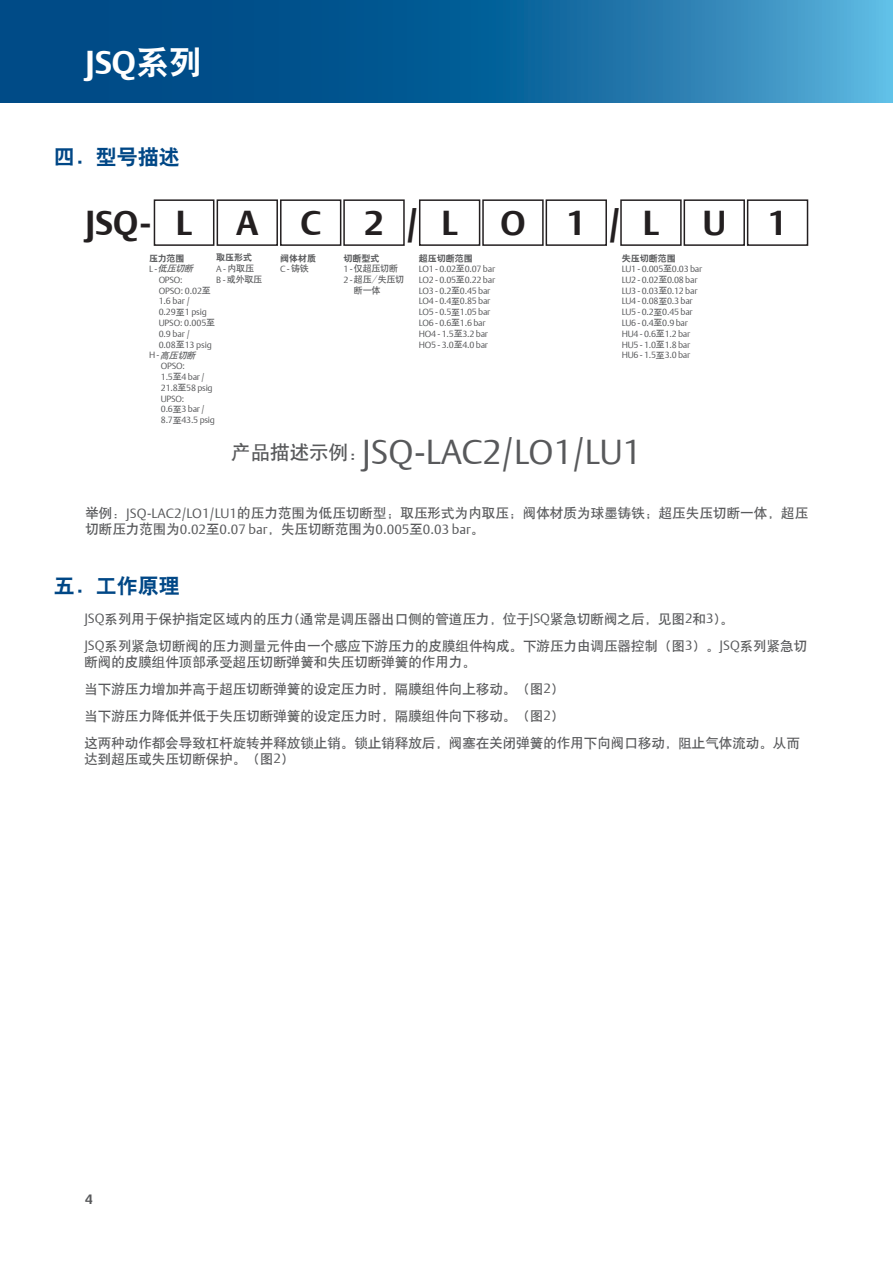
<style>
.page{position:relative;width:893px;height:1263px;background:#fff}
.page>*{position:absolute;margin:0;border:0;box-sizing:border-box;transform-origin:0 0}
.t1{font:34.5px "DTL Argo T Light";color:#58595b}
.t2{font:700 34.5px "DTL Argo T";color:#231f20}
.t3{font:700 33px "DTL Argo T";color:#fff}
.t4{font:21px "H Yb 2 gj";color:#004786}
.t5{font:13.5px/27px "H Yb 1 gj";color:#58595b}
.t6{font:13.5px "DTL Argo T Light";color:#58595b}
.t7{font:700 13.5px "DTL Argo T";color:#58595b}
.t8{font:9px/10.8px "DTL Argo T Light";letter-spacing:-.025em;color:#58595b}
.t9{font:9px/10.8px "H Yb 1 gj";letter-spacing:-.025em;color:#58595b}
.t10{font:9px "H Yb 2 gj";color:#58595b}
.t11{font:italic 9px "H Yb 1 gj";color:#58595b}
.s1{font-family:"H Yb 2 gj";font-weight:400}
.s2{font-family:"DTL Argo T Light"}
.s3{font-family:"DTL Argo T Light";font-style:normal}
.s4{font-family:"H Yb 1 gj"}
.s5{font-family:"DTL Argo T Light";font-weight:400;font-style:italic;font-size:12px;color:#fff}
</style>
<div class="page">
<svg style="left:0;top:0;width:893px;height:103px;background:#1569a0"></svg>
<div style="left:154px;top:199px;width:60px;height:47px;border:2px solid #231f20"></div>
<div style="left:419px;top:199px;width:61px;height:47px;border:2px solid #231f20"></div>
<div style="left:620px;top:199px;width:62px;height:47px;border:2px solid #231f20"></div>
<div style="left:217px;top:199px;width:61px;height:47px;border:2px solid #231f20"></div>
<div style="left:482px;top:199px;width:62px;height:47px;border:2px solid #231f20"></div>
<div style="left:684px;top:199px;width:61px;height:47px;border:2px solid #231f20"></div>
<div style="left:280px;top:199px;width:61px;height:47px;border:2px solid #231f20"></div>
<div style="left:546px;top:199px;width:61px;height:47px;border:2px solid #231f20"></div>
<div style="left:747px;top:199px;width:61px;height:47px;border:2px solid #231f20"></div>
<div style="left:343px;top:199px;width:62px;height:47px;border:2px solid #231f20"></div>
<h2 class="t3" style="left:85px;top:43px;width:118px">JSQ<span class="s1">系列</span></h2>
<h3 class="t4" style="left:54px;top:146px;width:127px">四. 型号描述</h3>
<h1 class="t2" style="left:85px;top:202px;width:109px">JSQ - L</h1>
<h1 class="t2" style="left:236px;top:202px;width:86px">A C</h1>
<h1 class="t2" style="left:364px;top:202px;width:296px">2/L O 1/L</h1>
<h1 class="t2" style="left:703px;top:202px;width:86px">U 1</h1>
<p class="t10" style="left:216px;top:253px;width:37px">取压形式</p>
<p class="t9" style="left:216px;top:263px;width:47px"><span class="s2">A -</span> 内取压<br><span class="s2">B -</span> 或外取压</p>
<p class="t10" style="left:149px;top:253px;width:37px">压力范围</p>
<p class="t11" style="left:149px;top:264px;width:48px"><span class="s3">L -</span> 低压切断</p>
<p class="t8" style="left:159px;top:274px;width:58px">OPSO:<br>OPSO: 0.02<span class="s4">至<br></span>1.6 bar /<br>0.29<span class="s4">至</span>1 psig<br>UPSO: 0.005<span class="s4">至<br></span>0.9 bar /<br>0.08<span class="s4">至</span>13 psig</p>
<p class="t11" style="left:149px;top:351px;width:50px"><span class="s3">H -</span> 高压切断</p>
<p class="t8" style="left:161px;top:360px;width:56px">OPSO:<br>1.5<span class="s4">至</span>4 bar /<br>21.8<span class="s4">至</span>58 psig<br>UPSO:<br>0.6<span class="s4">至</span>3 bar /<br>8.7<span class="s4">至</span>43.5 psig</p>
<p class="t10" style="left:280px;top:253px;width:37px">阀体材质</p>
<p class="t8" style="left:280px;top:263px;width:30px">C - <span class="s4">铸铁</span></p>
<p class="t10" style="left:343px;top:253px;width:37px">切断型式</p>
<p class="t9" style="left:343px;top:263px;width:56px"><span class="s2">1 -</span> 仅超压切断</p>
<p class="t9" style="left:343px;top:274px;width:62px"><span class="s2">2 -</span> 超压/失压切</p>
<p class="t9" style="left:354px;top:285px;width:28px">断一体</p>
<p class="t10" style="left:419px;top:253px;width:55px">超压切断范围</p>
<p class="t8" style="left:419px;top:263px;width:78px">LO1 - 0.02<span class="s4">至</span>0.07 bar<br>LO2 - 0.05<span class="s4">至</span>0.22 bar<br>LO3 - 0.2<span class="s4">至</span>0.45 bar<br>LO4 - 0.4<span class="s4">至</span>0.85 bar<br>LO5 - 0.5<span class="s4">至</span>1.05 bar<br>LO6 - 0.6<span class="s4">至</span>1.6 bar<br>HO4 - 1.5<span class="s4">至</span>3.2 bar<br>HO5 - 3.0<span class="s4">至</span>4.0 bar</p>
<p class="t10" style="left:622px;top:253px;width:55px">失压切断范围</p>
<p class="t8" style="left:622px;top:263px;width:82px">LU1 - 0.005<span class="s4">至</span>0.03 bar<br>LU2 - 0.02<span class="s4">至</span>0.08 bar<br>LU3 - 0.03<span class="s4">至</span>0.12 bar<br>LU4 - 0.08<span class="s4">至</span>0.3 bar<br>LU5 - 0.2<span class="s4">至</span>0.45 bar<br>LU6 - 0.4<span class="s4">至</span>0.9 bar<br>HU4 - 0.6<span class="s4">至</span>1.2 bar<br>HU5 - 1.0<span class="s4">至</span>1.8 bar<br>HU6 - 1.5<span class="s4">至</span>3.0 bar</p>
<h1 class="t1" style="left:231px;top:431px;width:412px"><sup>产品描述示例:</sup> JSQ-LAC2/LO1/LU1</h1>
<h3 class="t5" style="left:85px;top:499px;width:724px">举例：<span class="s2">JSQ-LAC2/LO1/LU1</span>的压力范围为低压切断型；取压形式为内取压；阀体材质为球墨铸铁；超压失压切断一体，超压</h3>
<h3 class="t6" style="left:85px;top:521px;width:401px"><span class="s4">切断压力范围为</span>0.02<span class="s4">至</span>0.07 bar<span class="s4">, 失压切断范围为</span>0.005<span class="s4">至</span>0.03 bar<span class="s4">。</span></h3>
<h3 class="t4" style="left:54px;top:575px;width:127px">五. 工作原理</h3>
<h3 class="t5" style="left:84px;top:605px;width:724px"><span class="s2">JSQ</span>系列用于保护指定区域内的压力(通常是调压器出口侧的管道压力，位于<span class="s2">JSQ</span>紧急切断阀之后，见图<span class="s2">2</span>和<span class="s2">3</span>)。<br><span class="s2">JSQ</span>系列紧急切断阀的压力测量元件由一个感应下游压力的皮膜组件构成。下游压力由调压器控制（图<span class="s2">3</span>）。<span class="s2">JSQ</span>系列紧急切</h3>
<h3 class="t5" style="left:84px;top:648px;width:717px">断阀的皮膜组件顶部承受超压切断弹簧和失压切断弹簧的作用力。<br>当下游压力增加并高于超压切断弹簧的设定压力时，隔膜组件向上移动。（图<span class="s2">2</span>）<br>当下游压力降低并低于失压切断弹簧的设定压力时，隔膜组件向下移动。（图<span class="s2">2</span>）<br>这两种动作都会导致杠杆旋转并释放锁止销。锁止销释放后，阀塞在关闭弹簧的作用下向阀口移动，阻止气体流动。从而</h3>
<h3 class="t5" style="left:84px;top:746px;width:212px">达到超压或失压切断保护。（图<span class="s2">2</span>）</h3>
<h3 class="t7" style="left:85px;top:1191px;width:16px">4<span class="s5">4</span></h3>
</div>
